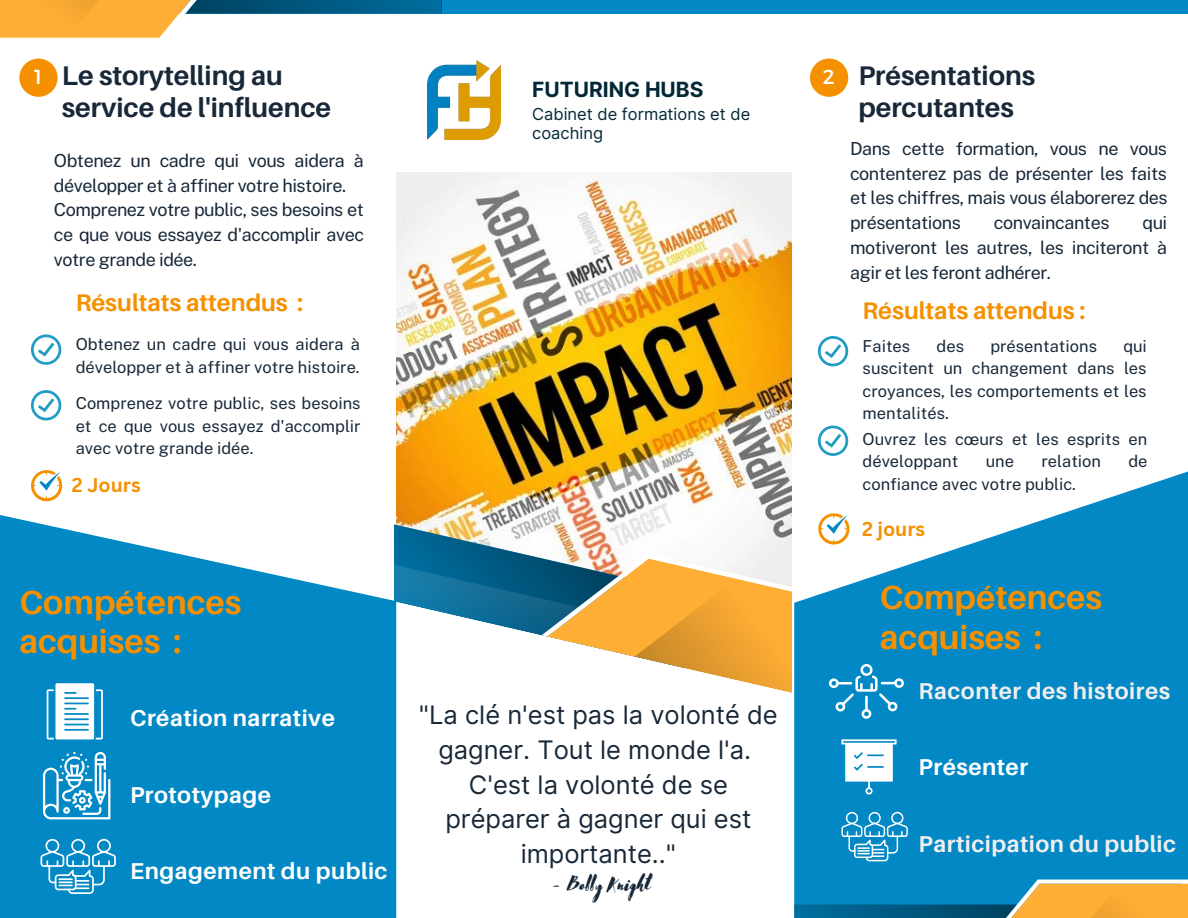
<style>
.page{position:relative;width:1188px;height:918px;background:#fff}
.page>*{position:absolute;margin:0;border:0;box-sizing:border-box;transform-origin:0 0}
.t1{font:700 33.3px/39.3px "Aileron";color:#f59101}
.t2{font:700 27px/31.5px "Aileron";color:#182838}
.t3{font:25.5px/34.8px "Inter";color:#182838;text-align:center}
.t4{font:700 24px "Aileron";color:#f59101}
.t5{font:700 22.95px "Aileron";letter-spacing:.02em;color:#fff}
.t6{font:700 22.95px "Aileron";letter-spacing:.02em;color:#efefef}
.t7{font:22.5px "Advetime";color:#182838}
.t8{font:700 21px "Inter";color:#032836}
.t9{font:20.25px "Montserrat";color:#fff}
.t10{font:700 19.5px "Canva Sans";color:#f59101}
.t11{font:18px/24.8px "Public Sans";letter-spacing:-.025em;color:#182838;text-align:justify}
.t12{font:16.5px/22.5px "Public Sans";color:#182838}
.t13{font:16.5px/19.2px "Inter";color:#032836}
</style>
<div class="page">
<img style="left:396px;top:172px;width:396px;height:341px">
<svg style="left:0;top:515px;width:396px;height:403px;background:#1a93ca"></svg>
<svg style="left:31px;top:334px;width:30px;height:31px"></svg>
<svg style="left:31px;top:390px;width:30px;height:30px"></svg>
<div style="left:161px;top:0;width:1027px;height:14px;background:#0188c5"></div>
<svg style="left:0;top:0;width:442px;height:38px"></svg>
<svg style="left:19px;top:59px;width:39px;height:38px"></svg>
<svg style="left:794px;top:471px;width:394px;height:447px;background:#2498cd"></svg>
<svg style="left:795px;top:880px;width:393px;height:38px;background:#6a9284"></svg>
<svg style="left:810px;top:59px;width:38px;height:38px"></svg>
<svg style="left:818px;top:336px;width:30px;height:30px"></svg>
<svg style="left:818px;top:426px;width:30px;height:30px"></svg>
<svg style="left:47px;top:683px;width:56px;height:56px"></svg>
<svg style="left:43px;top:752px;width:67px;height:67px"></svg>
<svg style="left:41px;top:839px;width:75px;height:55px;background:#3da4d2"></svg>
<svg style="left:841px;top:739px;width:56px;height:56px"></svg>
<svg style="left:841px;top:812px;width:67px;height:49px;background:#3ca3d2"></svg>
<svg style="left:359px;top:513px;width:545px;height:206px"></svg>
<svg style="left:31px;top:470px;width:31px;height:31px"></svg>
<img style="left:428px;top:60px;width:73px;height:79px">
<p class="t9" style="left:34px;top:64px;width:9px">1</p>
<p class="t2" style="left:62px;top:59px;width:271px">Le storytelling au service de l'influence</p>
<p class="t11" style="left:54px;top:148px;width:312px">Obtenez un cadre qui vous aidera à développer et à affiner votre histoire.</p>
<p class="t11" style="left:54px;top:197px;width:312px">Comprenez votre public, ses besoins et ce que vous essayez d'accomplir avec votre grande idée.</p>
<p class="t4" style="left:76px;top:288px;width:229px">Résultats attendus :</p>
<p class="t12" style="left:76px;top:333px;width:286px">Obtenez un cadre qui vous aidera à développer et à affiner votre histoire.</p>
<p class="t12" style="left:76px;top:392px;width:286px;text-align:justify">Comprenez votre public, ses besoins et ce que vous essayez d'accomplir avec votre grande idée.</p>
<p class="t10" style="left:72px;top:472px;width:70px">2 Jours</p>
<p class="t8" style="left:532px;top:76px;width:173px">FUTURING HUBS</p>
<p class="t13" style="left:532px;top:105px;width:220px">Cabinet de formations et de coaching</p>
<p class="t9" style="left:823px;top:64px;width:13px">2</p>
<p class="t2" style="left:858px;top:59px;width:178px">Présentations percutantes</p>
<p class="t11" style="left:850px;top:136px;width:319px">Dans cette formation, vous ne vous contenterez pas de présenter les faits et les chiffres, mais vous élaborerez des présentations</p>
<p class="t11" style="left:850px;top:210px;width:319px;text-indent:293px">qui motiveront les autres, les inciteront à agir et les feront adhérer.</p>
<p class="t11" style="left:994px;top:210px;width:117px">convaincantes</p>
<p class="t4" style="left:863px;top:296px;width:224px">Résultats attendus :</p>
<p class="t12" style="left:863px;top:334px;width:49px">Faites</p>
<p class="t12" style="left:937px;top:334px;width:29px">des</p>
<p class="t12" style="left:990px;top:334px;width:108px">présentations</p>
<p class="t12" style="left:863px;top:334px;width:286px;text-align:justify;text-indent:261px">qui suscitent un changement dans les croyances, les comportements et les mentalités.</p>
<p class="t12" style="left:863px;top:428px;width:286px">Ouvrez les cœurs et les esprits en développant</p>
<p class="t12" style="left:986px;top:450px;width:30px">une</p>
<p class="t12" style="left:1042px;top:450px;width:61px">relation</p>
<p class="t12" style="left:1128px;top:450px;width:21px">de</p>
<p class="t12" style="left:863px;top:473px;width:215px">confiance avec votre public.</p>
<p class="t10" style="left:862px;top:515px;width:65px">2 jours</p>
<p class="t1" style="left:19px;top:582px;width:224px">Compétences acquises :</p>
<p class="t1" style="left:880px;top:577px;width:224px">Compétences acquises :</p>
<p class="t5" style="left:130px;top:704px;width:206px">Création narrative</p>
<p class="t5" style="left:130px;top:781px;width:143px">Prototypage</p>
<p class="t5" style="left:130px;top:857px;width:259px">Engagement du public</p>
<p class="t3" style="left:419px;top:697px;width:360px">"La clé n'est pas la volonté de gagner. Tout le monde l'a.</p>
<p class="t3" style="left:445px;top:767px;width:307px">C'est la volonté de se préparer à gagner qui est importante.."</p>
<p class="t7" style="left:553px;top:868px;width:99px">– Bobby Knight</p>
<p class="t6" style="left:919px;top:676px;width:253px">Raconter des histoires</p>
<p class="t5" style="left:919px;top:753px;width:111px">Présenter</p>
<p class="t6" style="left:919px;top:829px;width:259px">Participation du public</p>
</div>
